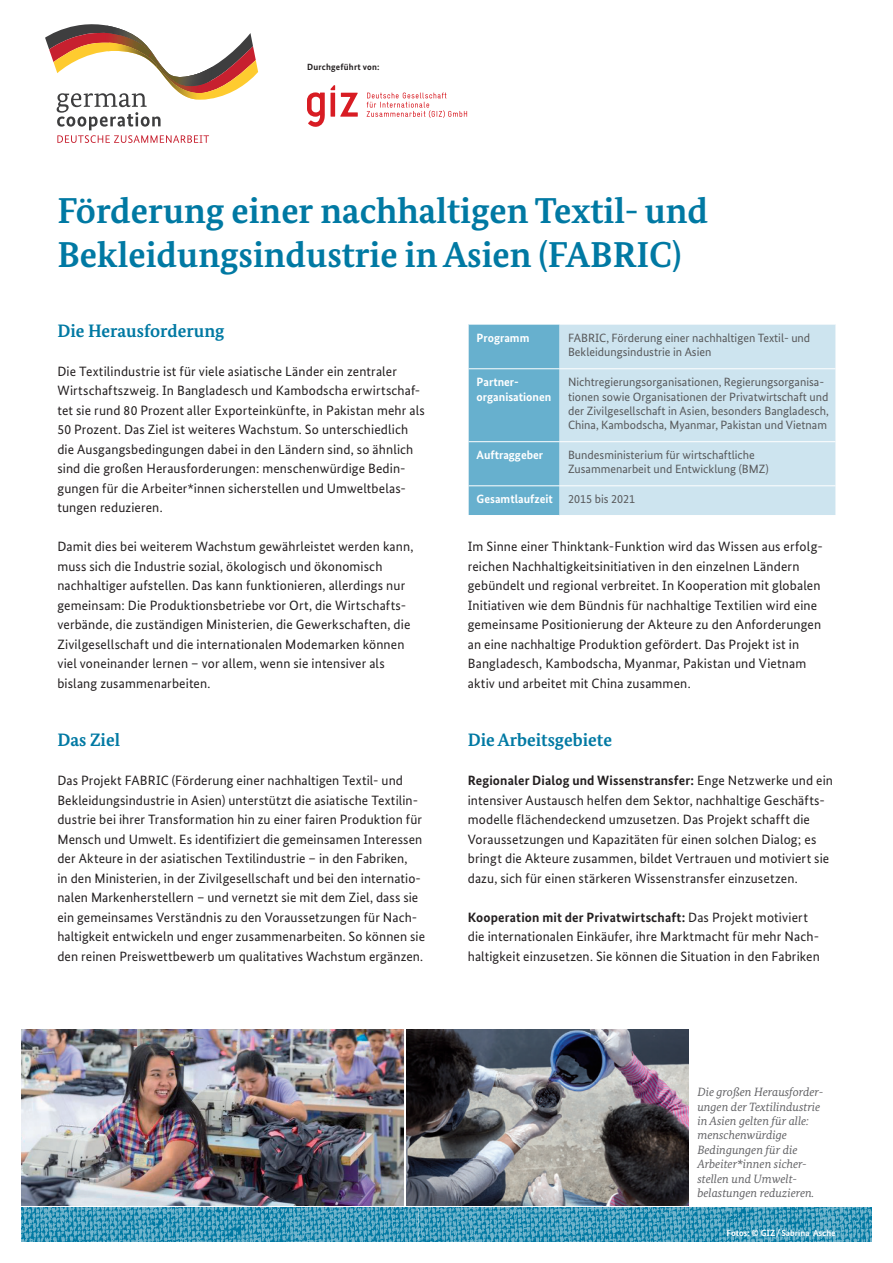
<style>
.page{position:relative;width:893px;height:1263px;background:#fff}
.page>*{position:absolute;margin:0;border:0;box-sizing:border-box;transform-origin:0 0}
.t1{font:700 36px/43.5px "Bundes Serif";color:#0079a3}
.t2{font:700 18px "Bundes Serif";color:#0079a3}
.t3{font:13.5px/19.5px "Bundes Sans";letter-spacing:.01em;color:#231f20}
.t4{font:12px/14.4px "Bundes Sans";color:#57585a}
.t5{font:italic 12px/14.4px "Bundes Serif";color:#636366}
.t6{font:700 12px/14.4px "Bundes Sans";color:#fff}
.t7{font:700 9px "Bundes Sans";color:#fff}
.t8{font:700 9px "Bundes Sans";letter-spacing:.025em;color:#231f20}
.s1{font-weight:700}
</style>
<div class="page">
<img style="left:21px;top:1208px;width:851px;height:34px">
<svg style="left:45px;top:24px;width:213px;height:119px"></svg>
<svg style="left:307px;top:92px;width:18px;height:35px"></svg>
<svg style="left:331px;top:85px;width:27px;height:32px"></svg>
<svg style="left:367px;top:93px;width:100px;height:25px"></svg>
<div style="left:560px;top:325px;width:276px;height:190px;background:#cde4ef"></div>
<div style="left:468px;top:325px;width:92px;height:190px;background:#67b0ce"></div>
<hr style="left:468px;top:368px;width:92px;height:1px;background:#fff">
<hr style="left:560px;top:368px;width:276px;height:1px;background:#fff">
<hr style="left:468px;top:441px;width:92px;height:1px;background:#fff">
<hr style="left:560px;top:441px;width:276px;height:1px;background:#fff">
<hr style="left:468px;top:485px;width:92px;height:1px;background:#fff">
<hr style="left:560px;top:485px;width:276px;height:1px;background:#fff">
<img style="left:406px;top:1029px;width:283px;height:176px">
<img style="left:21px;top:1029px;width:383px;height:176px">
<p class="t8" style="left:307px;top:62px;width:74px">Durchgeführt von:</p>
<h1 class="t1" style="left:57px;top:189px;width:652px">Förderung einer nachhaltigen Textil- und<br>Bekleidungsindustrie in Asien (FABRIC)</h1>
<h2 class="t2" style="left:57px;top:320px;width:169px">Die Herausforderung</h2>
<p class="t3" style="left:57px;top:361px;width:369px">Die Textilindustrie ist für viele asiatische Länder ein zentraler Wirtschaftszweig. In Bangladesch und Kambodscha erwirtschaf&shy;tet sie rund 80 Prozent aller Exporteinkünfte, in Pakistan mehr als 50 Prozent. Das Ziel ist weiteres Wachstum. So unterschiedlich die Ausgangsbedingungen dabei in den Ländern sind, so ähnlich sind die großen Herausforderungen: menschenwürdige Bedin&shy;gungen für die Arbeiter*innen sicherstellen und Umweltbelas&shy;tungen reduzieren.</p>
<p class="t3" style="left:57px;top:537px;width:358px">Damit dies bei weiterem Wachstum gewährleistet werden kann, muss sich die Industrie sozial, ökologisch und ökonomisch nachhaltiger aufstellen. Das kann funktionieren, allerdings nur gemeinsam: Die Produktionsbetriebe vor Ort, die Wirtschafts&shy;verbände, die zuständigen Ministerien, die Gewerkschaften, die Zivilgesellschaft und die internationalen Modemarken können viel voneinander lernen – vor allem, wenn sie intensiver als bislang zusammenarbeiten.</p>
<h2 class="t2" style="left:57px;top:729px;width:64px">Das Ziel</h2>
<p class="t3" style="left:57px;top:771px;width:369px">Das Projekt FABRIC (Förderung einer nachhaltigen Textil- und Bekleidungsindustrie in Asien) unterstützt die asiatische Textilin&shy;dustrie bei ihrer Transformation hin zu einer fairen Produktion für Mensch und Umwelt. Es identifiziert die gemeinsamen Interessen der Akteure in der asiatischen Textilindustrie – in den Fabriken,<br>in den Ministerien, in der Zivilgesellschaft und bei den internatio&shy;nalen Markenherstellern – und vernetzt sie mit dem Ziel, dass sie ein gemeinsames Verständnis zu den Voraussetzungen für Nach&shy;haltigkeit entwickeln und enger zusammenarbeiten. So können sie den reinen Preiswettbewerb um qualitatives Wachstum ergänzen.</p>
<p class="t6" style="left:477px;top:331px;width:54px">Programm</p>
<p class="t4" style="left:568px;top:331px;width:244px">FABRIC, Förderung einer nachhaltigen Textil- und<br>Bekleidungsindustrie in Asien</p>
<p class="t6" style="left:477px;top:375px;width:76px">Partner&shy;organisationen</p>
<p class="t4" style="left:568px;top:375px;width:262px">Nichtregierungsorganisationen, Regierungsorganisa&shy;tionen sowie Organisationen der Privatwirtschaft und der Zivilgesellschaft in Asien, besonders Bangladesch, China, Kambodscha, Myanmar, Pakistan und Vietnam</p>
<p class="t6" style="left:477px;top:448px;width:68px">Auftraggeber</p>
<p class="t4" style="left:568px;top:448px;width:202px">Bundesministerium für wirtschaftliche<br>Zusammenarbeit und Entwicklung (BMZ)</p>
<p class="t6" style="left:477px;top:492px;width:78px">Gesamtlaufzeit</p>
<p class="t4" style="left:568px;top:492px;width:69px">2015 bis 2021</p>
<p class="t3" style="left:468px;top:537px;width:356px">Im Sinne einer Thinktank-Funktion wird das Wissen aus erfolg&shy;reichen Nachhaltigkeitsinitiativen in den einzelnen Ländern gebündelt und regional verbreitet. In Kooperation mit globalen Initiativen wie dem Bündnis für nachhaltige Textilien wird eine gemeinsame Positionierung der Akteure zu den Anforderungen an eine nachhaltige Produktion gefördert. Das Projekt ist in Bangladesch, Kambodscha, Myanmar, Pakistan und Vietnam aktiv und arbeitet mit China zusammen.</p>
<h2 class="t2" style="left:468px;top:729px;width:146px">Die Arbeitsgebiete</h2>
<p class="t3" style="left:468px;top:771px;width:367px"><span class="s1">Regionaler Dialog und Wissenstransfer:</span> Enge Netzwerke und ein intensiver Austausch helfen dem Sektor, nachhaltige Geschäfts&shy;modelle flächendeckend umzusetzen. Das Projekt schafft die Voraussetzungen und Kapazitäten für einen solchen Dialog; es bringt die Akteure zusammen, bildet Vertrauen und motiviert sie dazu, sich für einen stärkeren Wissenstransfer einzusetzen.</p>
<p class="t3" style="left:468px;top:907px;width:354px"><span class="s1">Kooperation mit der Privatwirtschaft:</span> Das Projekt motiviert die internationalen Einkäufer, ihre Marktmacht für mehr Nach&shy;haltigkeit einzusetzen. Sie können die Situation in den Fabriken</p>
<p class="t5" style="left:697px;top:1085px;width:127px">Die großen Herausforder&shy;ungen der Textilindustrie in Asien gelten für alle: menschenwürdige<br>Bedingungen für die<br>Arbeiter*innen sicher&shy;stellen und Umwelt&shy;belastungen reduzieren.</p>
<p class="t7" style="left:726px;top:1227px;width:111px">Fotos: © GIZ/Sabrina Asche</p>
</div>
